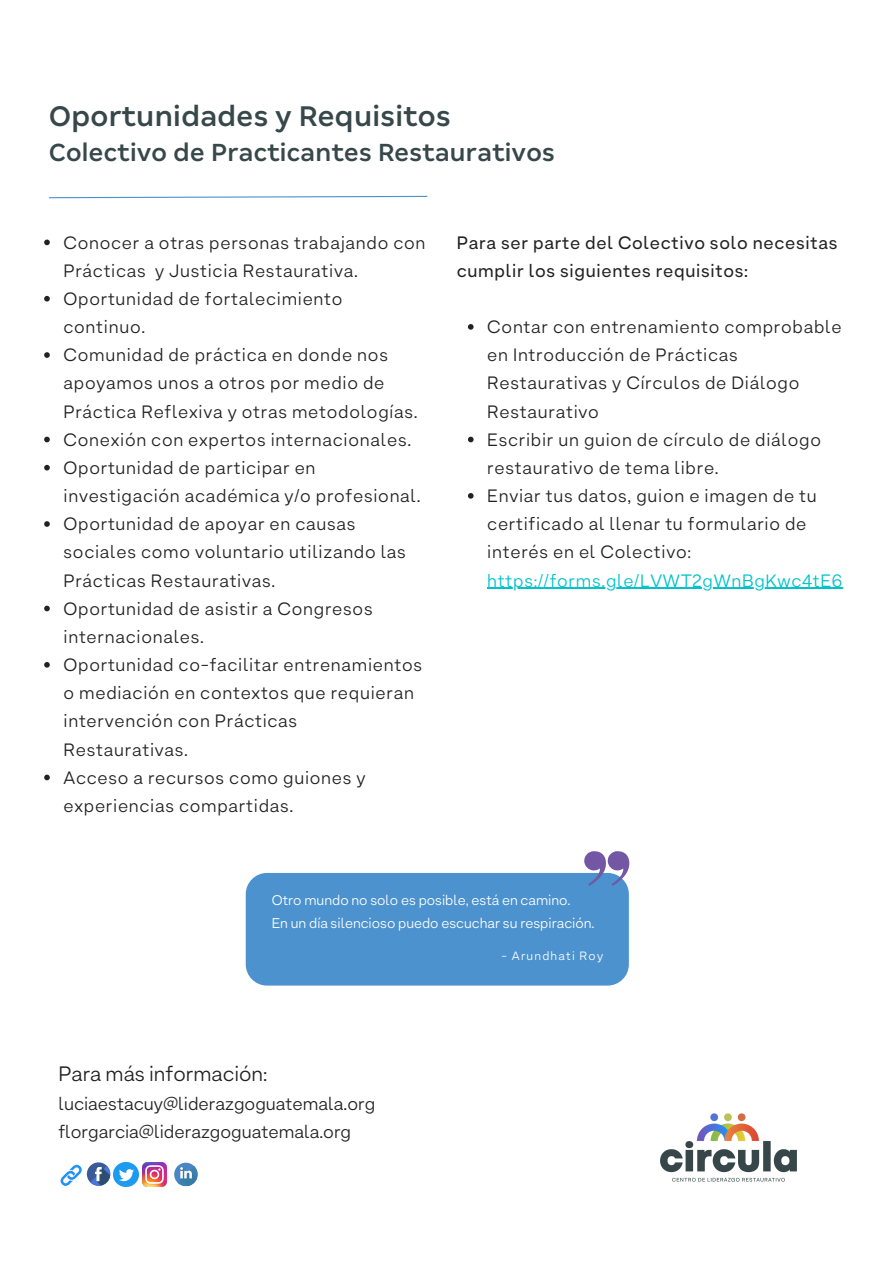
<style>
.page{position:relative;width:894px;height:1264px;background:#fff}
.page>*{position:absolute;margin:0;border:0;box-sizing:border-box;transform-origin:0 0}
.t1{font:500 31.5px "Margem";letter-spacing:-.01em;color:#37474a}
.t2{font:500 27.45px "Margem";letter-spacing:-.01em;color:#37474a}
.t3{font:21px "Armin Grotesk";color:#222}
.t4{font:18.15px "Armin Grotesk";color:#222}
.t5{font:18px/28.2px "Armin Grotesk";letter-spacing:.04em;color:#222}
.t6{font:18px/28.2px "Armin Grotesk";letter-spacing:.04em;color:#222}
.t7{font:14.1px "Armin Grotesk";color:#fff}
.t8{font:12.15px "Armin Grotesk";letter-spacing:.1em;color:#fff}
.s1{color:#00c2cb}
</style>
<div class="page">
<svg style="left:44px;top:239px;width:6px;height:6px"></svg>
<svg style="left:44px;top:296px;width:6px;height:5px"></svg>
<svg style="left:44px;top:352px;width:6px;height:6px"></svg>
<svg style="left:44px;top:436px;width:6px;height:6px"></svg>
<svg style="left:44px;top:465px;width:6px;height:5px"></svg>
<svg style="left:44px;top:521px;width:6px;height:6px"></svg>
<svg style="left:44px;top:605px;width:6px;height:6px"></svg>
<svg style="left:44px;top:662px;width:6px;height:5px"></svg>
<svg style="left:44px;top:774px;width:6px;height:6px"></svg>
<img style="left:660px;top:1113px;width:137px;height:69px">
<svg style="left:87px;top:1162px;width:23px;height:23px"></svg>
<svg style="left:90px;top:1165px;width:21px;height:21px"></svg>
<img style="left:114px;top:1162px;width:24px;height:24px">
<img style="left:143px;top:1162px;width:24px;height:24px">
<svg style="left:174px;top:1162px;width:23px;height:24px"></svg>
<svg style="left:177px;top:1166px;width:21px;height:21px"></svg>
<svg style="left:60px;top:1164px;width:22px;height:22px"></svg>
<div style="left:246px;top:873px;width:382px;height:112px;background:#4c92ce;border-radius:21px"></div>
<svg style="left:584px;top:851px;width:45px;height:34px"></svg>
<svg style="left:468px;top:324px;width:5px;height:6px"></svg>
<svg style="left:468px;top:436px;width:5px;height:6px"></svg>
<svg style="left:468px;top:493px;width:5px;height:5px"></svg>
<hr style="left:487px;top:587px;width:355px;height:1px;background:#00c2cb">
<svg style="left:49px;top:195px;width:379px;height:4px"></svg>
<p class="t1" style="left:49px;top:100px;width:403px">Oportunidades y Requisitos</p>
<p class="t2" style="left:49px;top:138px;width:507px">Colectivo de Practicantes Restaurativos</p>
<p class="t5" style="left:63px;top:230px;width:363px">Conocer a otras personas trabajando con<br>Prácticas y Justicia Restaurativa.</p>
<p class="t5" style="left:63px;top:286px;width:280px">Oportunidad de fortalecimiento continuo.</p>
<p class="t5" style="left:63px;top:342px;width:355px">Comunidad de práctica en donde nos apoyamos unos a otros por medio de<br>Práctica Reflexiva y otras metodologías.</p>
<p class="t5" style="left:63px;top:427px;width:349px">Conexión con expertos internacionales.</p>
<p class="t5" style="left:63px;top:455px;width:358px">Oportunidad de participar en investigación académica y/o profesional.</p>
<p class="t5" style="left:63px;top:511px;width:344px">Oportunidad de apoyar en causas sociales como voluntario utilizando las<br>Prácticas Restaurativas.</p>
<p class="t5" style="left:63px;top:596px;width:310px">Oportunidad de asistir a Congresos internacionales.</p>
<p class="t5" style="left:63px;top:652px;width:360px">Oportunidad co-facilitar entrenamientos o mediación en contextos que requieran intervención con Prácticas<br>Restaurativas.</p>
<p class="t5" style="left:63px;top:764px;width:303px">Acceso a recursos como guiones y experiencias compartidas.</p>
<p class="t6" style="left:456px;top:230px;width:382px">Para ser parte del Colectivo solo necesitas cumplir los siguientes requisitos:</p>
<p class="t5" style="left:487px;top:314px;width:355px">Contar con entrenamiento comprobable en Introducción de Prácticas<br>Restaurativas y Círculos de Diálogo<br>Restaurativo</p>
<p class="t5" style="left:487px;top:427px;width:335px">Escribir un guion de círculo de diálogo restaurativo de tema libre.</p>
<p class="t5" style="left:487px;top:483px;width:356px">Enviar tus datos, guion e imagen de tu certificado al llenar tu formulario de interés en el Colectivo: <span class="s1">https://forms.gle/LVWT2gWnBgKwc4tE6</span></p>
<p class="t7" style="left:272px;top:892px;width:300px">Otro mundo no solo es posible, está en camino.</p>
<p class="t7" style="left:272px;top:914px;width:324px">En un día silencioso puedo escuchar su respiración.</p>
<p class="t3" style="left:58px;top:1061px;width:210px">Para más información:</p>
<p class="t4" style="left:58px;top:1093px;width:318px">luciaestacuy@liderazgoguatemala.org</p>
<p class="t4" style="left:58px;top:1121px;width:294px">florgarcia@liderazgoguatemala.org</p>
<p class="t8" style="left:501px;top:949px;width:103px">- Arundhati Roy</p>
</div>
